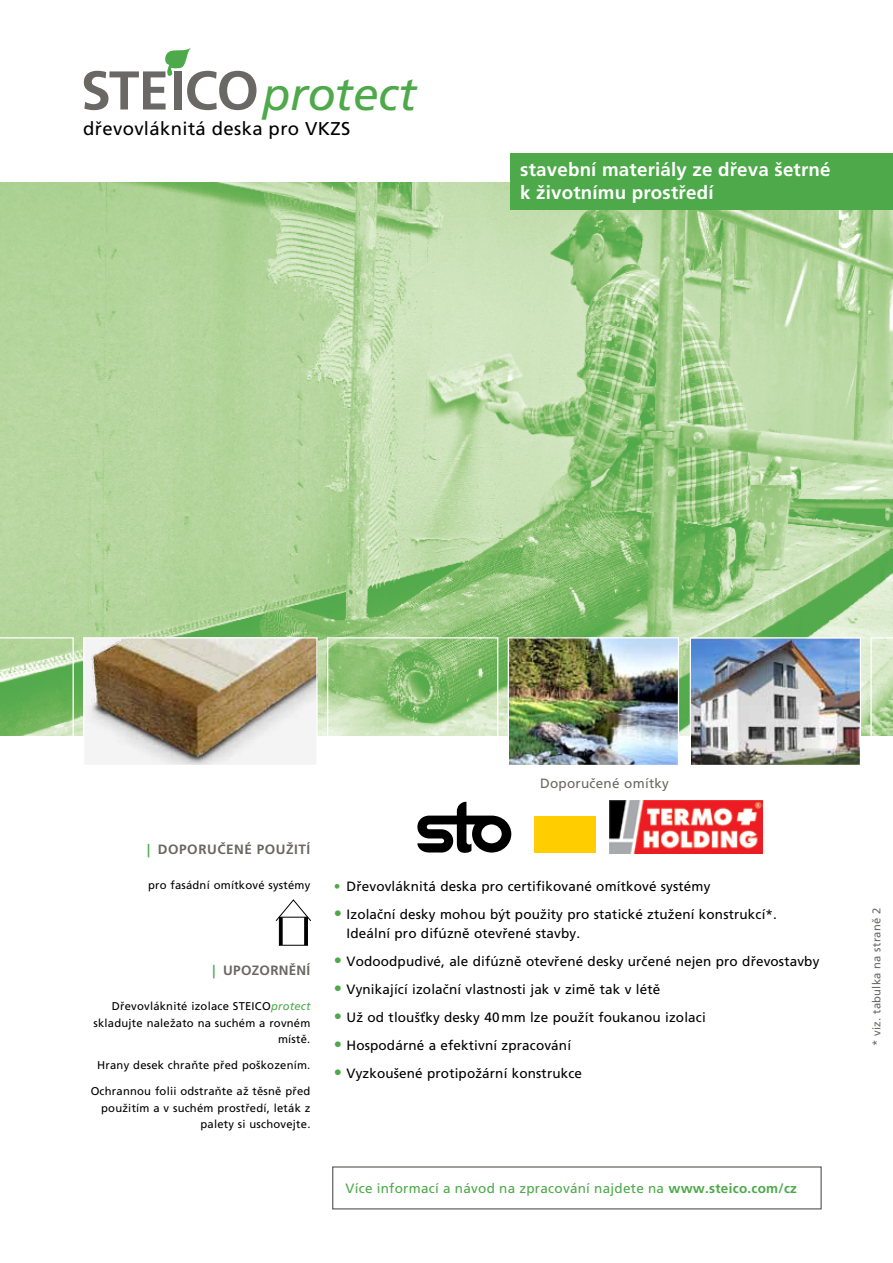
<style>
.page{position:relative;width:893px;height:1263px;background:#fff}
.page>*{position:absolute;margin:0;border:0;box-sizing:border-box;transform-origin:0 0}
.t1{font:italic 46.2px "Frutiger";letter-spacing:-.01em;color:#4da94a}
.t2{font:700 18.75px/22.5px "Frutiger CE";letter-spacing:.01em;color:#fff}
.t3{font:18.6px "Frutiger CE";letter-spacing:.02em;color:#000}
.t4{font:13.5px/18.8px "Frutiger CE";letter-spacing:.01em;color:#000}
.t5{font:13.5px "Frutiger CE";letter-spacing:.02em;color:#4da94a}
.t6{font:700 13.5px "Frutiger CE";letter-spacing:.04em;color:#6a6864}
.t7{font:13.5px "Frutiger CE";letter-spacing:.02em;color:#6a6864}
.t8{font:700 13.5px "Frutiger CE";letter-spacing:.02em;color:#6a6864}
.t9{font:11.25px/16.5px "Frutiger CE";letter-spacing:.02em;color:#000;text-align:right}
.t10{font:11.25px "Frutiger CE";letter-spacing:.02em;color:#6a6864}
.s1{font-family:"Frutiger";color:#4da94a}
.s2{font-family:"Frutiger";font-style:italic;color:#4da94a}
.s3{font-weight:700;color:#4da94a}
.s4{font-weight:700;font-size:16.5px;color:#4da94a}
.s5{font-weight:700}
</style>
<div class="page">
<img style="left:0;top:183px;width:893px;height:553px">
<div style="left:510px;top:153px;width:383px;height:57px;background:#4da94a"></div>
<img style="left:85px;top:639px;width:231px;height:125px">
<div style="left:83px;top:637px;width:235px;height:129px;border:1px solid #fff"></div>
<div style="left:327px;top:637px;width:171px;height:129px;border:1px solid #fff"></div>
<svg style="left:0;top:637px;width:74px;height:99px;background:#8ec47e"></svg>
<img style="left:510px;top:639px;width:167px;height:125px">
<div style="left:508px;top:637px;width:171px;height:129px;border:1px solid #fff"></div>
<svg style="left:870px;top:637px;width:23px;height:99px;background:#c8e0b7"></svg>
<img style="left:692px;top:639px;width:167px;height:125px">
<div style="left:690px;top:637px;width:171px;height:129px;border:1px solid #fff"></div>
<div style="left:279px;top:917px;width:29px;height:29px;border:1px solid #000"></div>
<svg style="left:275px;top:899px;width:36px;height:23px"></svg>
<svg style="left:279px;top:917px;width:4px;height:28px"></svg>
<hr style="left:304px;top:917px;width:3px;height:28px;background:#000">
<svg style="left:84px;top:47px;width:172px;height:63px"></svg>
<img style="left:610px;top:800px;width:153px;height:53px">
<div style="left:332px;top:1166px;width:490px;height:43px;border:1px solid #6a6864"></div>
<div style="left:534px;top:815px;width:61px;height:37px;background:#ffcd00"></div>
<svg style="left:417px;top:802px;width:94px;height:51px"></svg>
<h1 class="t1" style="left:262px;top:67px;width:155px">protect</h1>
<h3 class="t3" style="left:83px;top:118px;width:269px">dřevovláknitá deska pro VKZS</h3>
<h2 class="t2" style="left:520px;top:158px;width:312px">stavební materiály ze dřeva šetrné k životnímu prostředí</h2>
<p class="t6" style="left:147px;top:841px;width:165px"><span class="s1">|</span> DOPORUČENÉ POUŽITÍ</p>
<p class="t9" style="left:148px;top:877px;width:164px">pro fasádní omítkové systémy</p>
<p class="t8" style="left:213px;top:962px;width:99px"><span class="s1">|</span> UPOZORNĚNÍ</p>
<p class="t9" style="left:94px;top:998px;width:218px">Dřevovláknité izolace STEICO<span class="s2">protect </span>skladujte naležato na suchém a rovném místě.</p>
<p class="t9" style="left:97px;top:1057px;width:215px">Hrany desek chraňte před poškozením.</p>
<p class="t9" style="left:91px;top:1083px;width:221px">Ochrannou folii odstraňte až těsně před použitím a v suchém prostředí, leták z palety si uschovejte.</p>
<p class="t7" style="left:540px;top:775px;width:130px">Doporučené omítky</p>
<p class="t4" style="left:334px;top:877px;width:378px"><span class="s3">•</span> Dřevovláknitá deska pro certifikované omítkové systémy</p>
<p class="t4" style="left:347px;top:905px;width:432px;text-indent:-13px"><span class="s4">•</span> Izolační desky mohou být použity pro statické ztužení konstrukcí*.<br>Ideální pro difúzně otevřené stavby.</p>
<p class="t4" style="left:334px;top:952px;width:487px"><span class="s4">•</span> Vodoodpudivé, ale difúzně otevřené desky určené nejen pro dřevostavby</p>
<p class="t4" style="left:334px;top:980px;width:328px"><span class="s4">•</span> Vynikající izolační vlastnosti jak v zimě tak v létě</p>
<p class="t4" style="left:334px;top:1008px;width:373px"><span class="s4">•</span> Už od tloušťky desky 40mm lze použít foukanou izolaci</p>
<p class="t4" style="left:334px;top:1036px;width:239px"><span class="s4">•</span> Hospodárné a efektivní zpracování</p>
<p class="t4" style="left:334px;top:1064px;width:250px"><span class="s4">•</span> Vyzkoušené protipožární konstrukce</p>
<p class="t5" style="left:345px;top:1181px;width:453px">Více informací a návod na zpracování najdete na <span class="s5">www.steico.com/cz</span></p>
<p class="t10" style="left:870px;top:1046px;width:140px;rotate:-90deg">* viz. tabulka na straně 2</p>
</div>
